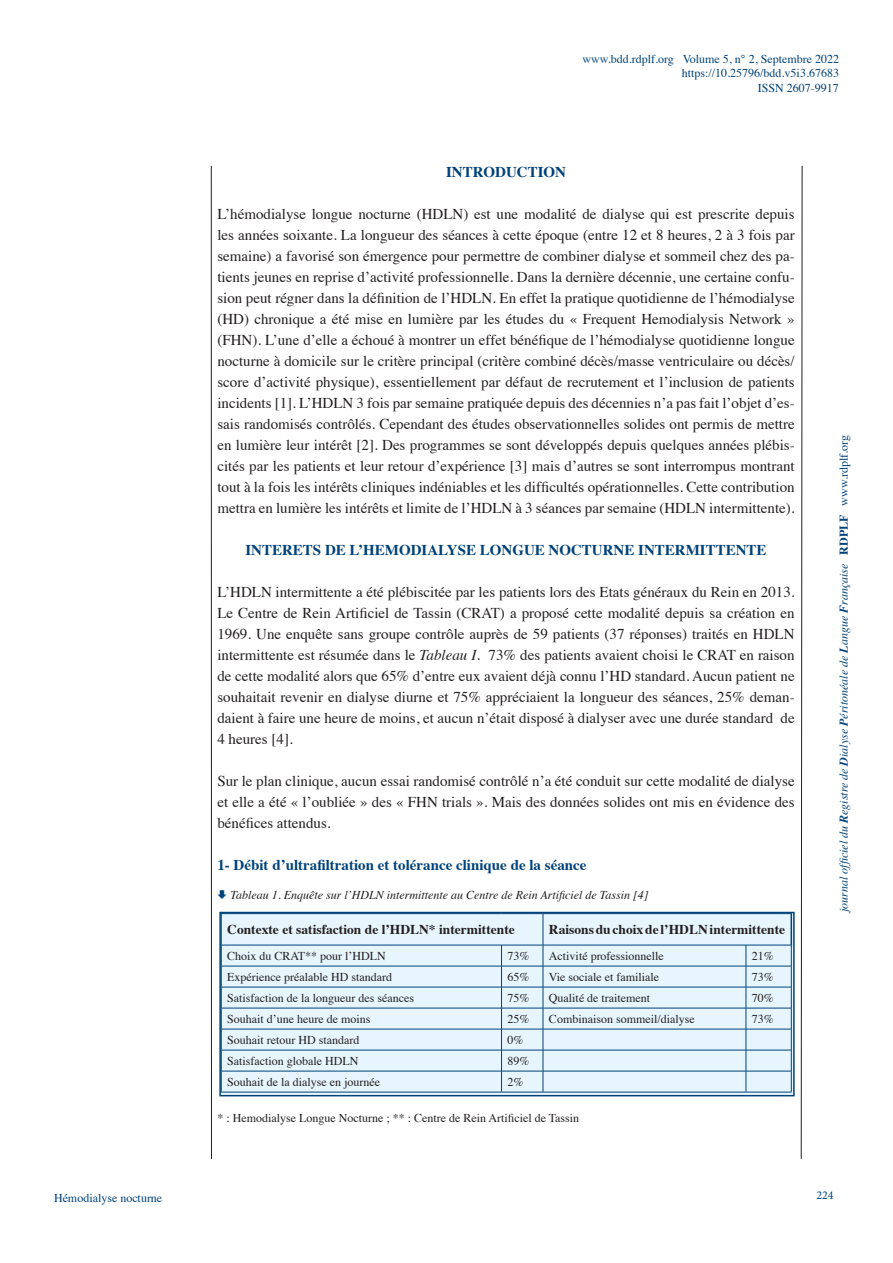
<style>
.page{position:relative;width:893px;height:1263px;background:#fff}
.page>*{position:absolute;margin:0;border:0;box-sizing:border-box;transform-origin:0 0}
.t1{font:15px/21px "Times";color:#231f20;text-align:justify}
.t2{font:700 15px "Times";color:#004279}
.t3{font:700 13.5px "Times";color:#231f20}
.t4{font:12px "Times";color:#231f20}
.t5{font:12px "Times";color:#004279}
.t6{font:italic 12px "Times";color:#004279}
.t7{font:italic 12px "Times";color:#231f20}
.t8{font:12px "Minion Pro";color:#004279}
.s1{font-style:italic}
.s2{font-weight:700}
.s3{font-weight:700;font-style:normal}
.s4{font-style:normal}
</style>
<div class="page">
<hr style="left:211px;top:166px;width:1px;height:993px;background:#231f20">
<svg style="left:801px;top:165px;width:1px;height:994px"></svg>
<div style="left:220px;top:912px;width:574px;height:184px;background:#e6f5fe"></div>
<hr style="left:543px;top:914px;width:1px;height:31px;background:#004279">
<hr style="left:222px;top:945px;width:279px;height:1px;background:#004279">
<hr style="left:501px;top:945px;width:42px;height:1px;background:#004279">
<hr style="left:543px;top:945px;width:203px;height:1px;background:#004279">
<hr style="left:746px;top:945px;width:46px;height:1px;background:#004279">
<hr style="left:222px;top:966px;width:279px;height:1px;background:#004279">
<hr style="left:501px;top:966px;width:42px;height:1px;background:#004279">
<hr style="left:543px;top:966px;width:203px;height:1px;background:#004279">
<hr style="left:746px;top:966px;width:45px;height:1px;background:#004279">
<hr style="left:222px;top:987px;width:279px;height:1px;background:#004279">
<hr style="left:501px;top:987px;width:42px;height:1px;background:#004279">
<hr style="left:543px;top:987px;width:203px;height:1px;background:#004279">
<hr style="left:746px;top:987px;width:45px;height:1px;background:#004279">
<hr style="left:222px;top:1008px;width:279px;height:1px;background:#004279">
<hr style="left:501px;top:1008px;width:42px;height:1px;background:#004279">
<hr style="left:543px;top:1008px;width:203px;height:1px;background:#004279">
<hr style="left:746px;top:1008px;width:45px;height:1px;background:#004279">
<hr style="left:222px;top:1029px;width:279px;height:1px;background:#004279">
<hr style="left:501px;top:1029px;width:42px;height:1px;background:#004279">
<hr style="left:543px;top:1029px;width:203px;height:1px;background:#004279">
<hr style="left:746px;top:1029px;width:45px;height:1px;background:#004279">
<hr style="left:222px;top:1050px;width:279px;height:1px;background:#004279">
<hr style="left:501px;top:1050px;width:42px;height:1px;background:#004279">
<hr style="left:543px;top:1050px;width:203px;height:1px;background:#004279">
<hr style="left:746px;top:1050px;width:45px;height:1px;background:#004279">
<hr style="left:222px;top:1071px;width:279px;height:1px;background:#004279">
<hr style="left:501px;top:1071px;width:42px;height:1px;background:#004279">
<svg style="left:501px;top:945px;width:1px;height:147px"></svg>
<hr style="left:543px;top:1071px;width:203px;height:1px;background:#004279">
<svg style="left:543px;top:945px;width:1px;height:147px"></svg>
<hr style="left:746px;top:1071px;width:45px;height:1px;background:#004279">
<svg style="left:746px;top:945px;width:1px;height:147px"></svg>
<svg style="left:791px;top:945px;width:1px;height:147px"></svg>
<hr style="left:221px;top:1092px;width:280px;height:1px;background:#004279">
<hr style="left:501px;top:1092px;width:42px;height:1px;background:#004279">
<hr style="left:543px;top:1092px;width:203px;height:1px;background:#004279">
<hr style="left:746px;top:1092px;width:46px;height:1px;background:#004279">
<hr style="left:790px;top:914px;width:2px;height:31px;background:#004279">
<div style="left:219px;top:912px;width:576px;height:184px;border:2px solid #004279"></div>
<p class="t5" style="left:54px;top:1187px;width:110px">Hémodialyse nocturne</p>
<p class="t5" style="left:583px;top:48px;width:258px">www.bdd.rdplf.org Volume 5, n° 2, Septembre 2022</p>
<p class="t5" style="left:682px;top:62px;width:159px">https://10.25796/bdd.v5i3.67683</p>
<p class="t5" style="left:758px;top:77px;width:82px">ISSN 2607-9917</p>
<p class="t2" style="left:446px;top:158px;width:121px">INTRODUCTION</p>
<p class="t1" style="left:217px;top:202px;width:579px">L’hémodialyse longue nocturne (HDLN) est une modalité de dialyse qui est prescrite depuis les années soixante. La longueur des séances à cette époque (entre 12 et 8 heures, 2 à 3 fois par semaine) a favorisé son émergence pour permettre de combiner dialyse et sommeil chez des pa&shy;tients jeunes en reprise d’activité professionnelle. Dans la dernière décennie, une certaine confu&shy;sion peut régner dans la définition de l’HDLN. En effet la pratique quotidienne de l’hémodialyse (HD) chronique a été mise en lumière par les études du « Frequent Hemodialysis Network » (FHN). L’une d’elle a échoué à montrer un effet bénéfique de l’hémodialyse quotidienne longue nocturne à domicile sur le critère principal (critère combiné décès/masse ventriculaire ou décès/ score d’activité physique), essentiellement par défaut de recrutement et l’inclusion de patients incidents [1]. L’HDLN 3 fois par semaine pratiquée depuis des décennies n’a pas fait l’objet d’es&shy;sais randomisés contrôlés. Cependant des études observationnelles solides ont permis de mettre en lumière leur intérêt [2]. Des programmes se sont développés depuis quelques années plébis&shy;cités par les patients et leur retour d’expérience [3] mais d’autres se sont interrompus montrant tout à la fois les intérêts cliniques indéniables et les difficultés opérationnelles. Cette contribution mettra en lumière les intérêts et limite de l’HDLN à 3 séances par semaine (HDLN intermittente).</p>
<p class="t2" style="left:245px;top:536px;width:523px">INTERETS DE L’HEMODIALYSE LONGUE NOCTURNE INTERMITTENTE</p>
<p class="t1" style="left:217px;top:580px;width:579px">L’HDLN intermittente a été plébiscitée par les patients lors des Etats généraux du Rein en 2013.<br>Le Centre de Rein Artificiel de Tassin (CRAT) a proposé cette modalité depuis sa création en 1969. Une enquête sans groupe contrôle auprès de 59 patients (37 réponses) traités en HDLN intermittente est résumée dans le <span class="s1">Tableau I</span>. 73% des patients avaient choisi le CRAT en raison de cette modalité alors que 65% d’entre eux avaient déjà connu l’HD standard. Aucun patient ne souhaitait revenir en dialyse diurne et 75% appréciaient la longueur des séances, 25% deman&shy;daient à faire une heure de moins, et aucun n’était disposé à dialyser avec une durée standard de 4 heures [4].</p>
<p class="t1" style="left:217px;top:769px;width:579px">Sur le plan clinique, aucun essai randomisé contrôlé n’a été conduit sur cette modalité de dialyse et elle a été « l’oubliée » des « FHN trials ». Mais des données solides ont mis en évidence des bénéfices attendus.</p>
<p class="t2" style="left:217px;top:851px;width:371px">1- Débit d’ultrafiltration et tolérance clinique de la séance</p>
<p class="t7" style="left:231px;top:885px;width:419px">Tableau 1. Enquête sur l’HDLN intermittente au Centre de Rein Artificiel de Tassin [4]</p>
<p class="t3" style="left:227px;top:917px;width:289px">Contexte et satisfaction de l’HDLN* intermittente</p>
<p class="t3" style="left:549px;top:917px;width:238px">Raisons du choix de l’HDLN intermittente</p>
<p class="t4" style="left:227px;top:945px;width:160px">Choix du CRAT** pour l’HDLN</p>
<p class="t4" style="left:507px;top:945px;width:23px">73%</p>
<p class="t4" style="left:549px;top:945px;width:116px">Activité professionnelle</p>
<p class="t4" style="left:752px;top:945px;width:23px">21%</p>
<p class="t4" style="left:227px;top:966px;width:166px">Expérience préalable HD standard</p>
<p class="t4" style="left:507px;top:966px;width:23px">65%</p>
<p class="t4" style="left:549px;top:966px;width:112px">Vie sociale et familiale</p>
<p class="t4" style="left:752px;top:966px;width:23px">73%</p>
<p class="t4" style="left:227px;top:987px;width:188px">Satisfaction de la longueur des séances</p>
<p class="t4" style="left:507px;top:987px;width:23px">75%</p>
<p class="t4" style="left:549px;top:987px;width:103px">Qualité de traitement</p>
<p class="t4" style="left:752px;top:987px;width:23px">70%</p>
<p class="t4" style="left:227px;top:1008px;width:145px">Souhait d’une heure de moins</p>
<p class="t4" style="left:507px;top:1008px;width:23px">25%</p>
<p class="t4" style="left:549px;top:1008px;width:147px">Combinaison sommeil/dialyse</p>
<p class="t4" style="left:752px;top:1008px;width:23px">73%</p>
<p class="t4" style="left:227px;top:1029px;width:134px">Souhait retour HD standard</p>
<p class="t4" style="left:507px;top:1029px;width:17px">0%</p>
<p class="t4" style="left:227px;top:1050px;width:133px">Satisfaction globale HDLN</p>
<p class="t4" style="left:507px;top:1050px;width:23px">89%</p>
<p class="t4" style="left:227px;top:1071px;width:154px">Souhait de la dialyse en journée</p>
<p class="t4" style="left:507px;top:1071px;width:17px">2%</p>
<p class="t4" style="left:217px;top:1107px;width:363px">* : Hemodialyse Longue Nocturne ; ** : Centre de Rein Artificiel de Tassin</p>
<p class="t6" style="left:833px;top:912px;width:478px;rotate:-90deg">journal officiel du <span class="s2">R</span>egistre de <span class="s2">D</span>ialyse <span class="s2">P</span>éritonéale de <span class="s2">L</span>angue <span class="s2">F</span>rançaise <span class="s3">RDPLF</span> <span class="s4">www.rdplf.org</span></p>
<p class="t8" style="left:816px;top:1187px;width:19px">224</p>
</div>
